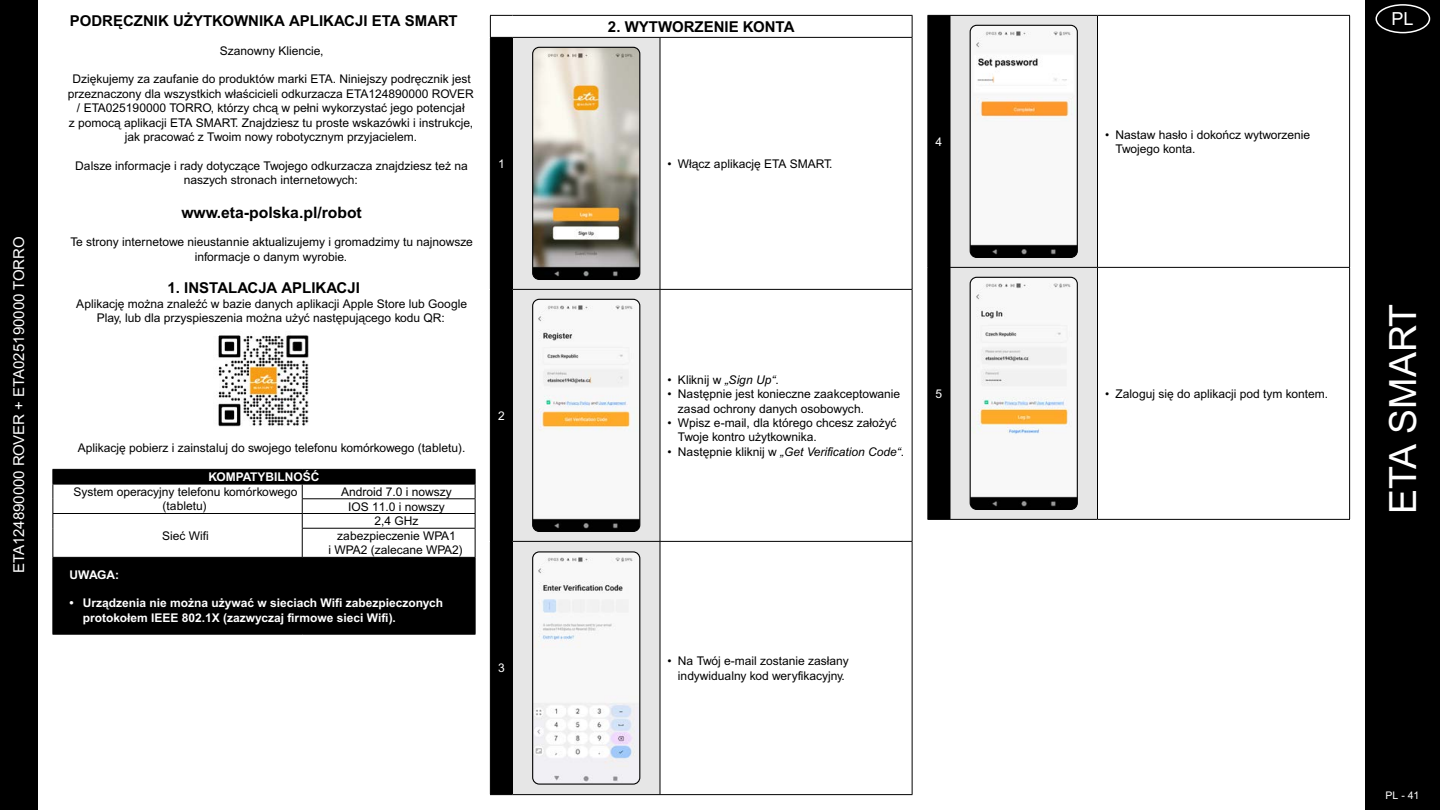
<style>
.page{position:relative;width:1440px;height:810px;background:#fff}
.page>*{position:absolute;margin:0;border:0;box-sizing:border-box;transform-origin:0 0}
.t1{font:37.5px "Arial MT Pro";color:#fff}
.t2{font:18px "Arial MT Pro";color:#fff}
.t3{font:700 15.75px "Arial MT Pro";color:#000}
.t4{font:700 15px "Arial MT Pro";color:#000}
.t5{font:15px "Arial MT Pro";color:#fff}
.t6{font:12px/14.4px "Arial MT Pro";color:#000;text-align:center}
.t7{font:700 12px/14.4px "Arial MT Pro";color:#fff}
.t8{font:italic 12px "Arial MT Pro";color:#000}
.t9{font:12px "Arial MT Pro";color:#fff}
.t10{font:10.5px "Arial MT Pro";color:#fff}
.s1{font-style:italic}
.s2{font-style:normal}
</style>
<div class="page">
<div style="left:1365px;top:0;width:75px;height:810px;background:#000"></div>
<div style="left:1376px;top:4px;width:54px;height:29px;border:2px solid #fff;border-radius:50%"></div>
<div style="left:0;top:0;width:38px;height:810px;background:#000"></div>
<img style="left:218px;top:335px;width:91px;height:92px">
<svg style="left:54px;top:470px;width:421px;height:164px;fill:#000"></svg>
<hr style="left:53px;top:469px;width:249px;height:1px;background:#000">
<hr style="left:302px;top:469px;width:174px;height:1px;background:#000">
<hr style="left:53px;top:484px;width:249px;height:1px;background:#000">
<hr style="left:302px;top:484px;width:174px;height:1px;background:#000">
<hr style="left:302px;top:498px;width:174px;height:1px;background:#000">
<hr style="left:53px;top:513px;width:249px;height:1px;background:#000">
<hr style="left:302px;top:513px;width:174px;height:1px;background:#000">
<svg style="left:53px;top:470px;width:1px;height:87px"></svg>
<hr style="left:302px;top:528px;width:174px;height:1px;background:#000">
<svg style="left:302px;top:484px;width:1px;height:73px"></svg>
<svg style="left:475px;top:470px;width:1px;height:87px"></svg>
<hr style="left:53px;top:557px;width:249px;height:1px;background:#000">
<hr style="left:53px;top:558px;width:1px;height:76px;background:#000">
<hr style="left:302px;top:557px;width:174px;height:1px;background:#000">
<hr style="left:475px;top:558px;width:1px;height:76px;background:#000">
<hr style="left:53px;top:634px;width:249px;height:1px;background:#000">
<hr style="left:302px;top:634px;width:174px;height:1px;background:#000">
<div style="left:513px;top:38px;width:147px;height:756px;background:#e6e6e6"></div>
<hr style="left:512px;top:15px;width:148px;height:1px;background:#000">
<hr style="left:660px;top:15px;width:253px;height:1px;background:#000">
<svg style="left:912px;top:16px;width:1px;height:21px"></svg>
<hr style="left:512px;top:37px;width:148px;height:1px;background:#000">
<hr style="left:512px;top:38px;width:1px;height:251px;background:#000">
<hr style="left:660px;top:37px;width:253px;height:1px;background:#000">
<hr style="left:660px;top:38px;width:1px;height:251px;background:#000">
<hr style="left:912px;top:38px;width:1px;height:251px;background:#000">
<hr style="left:512px;top:289px;width:148px;height:1px;background:#000">
<hr style="left:512px;top:290px;width:1px;height:251px;background:#000">
<hr style="left:660px;top:289px;width:253px;height:1px;background:#000">
<hr style="left:660px;top:290px;width:1px;height:251px;background:#000">
<hr style="left:912px;top:290px;width:1px;height:251px;background:#000">
<hr style="left:512px;top:541px;width:148px;height:1px;background:#000">
<hr style="left:512px;top:542px;width:1px;height:252px;background:#000">
<hr style="left:660px;top:541px;width:253px;height:1px;background:#000">
<hr style="left:660px;top:542px;width:1px;height:252px;background:#000">
<hr style="left:912px;top:542px;width:1px;height:252px;background:#000">
<svg style="left:490px;top:15px;width:22px;height:780px;background:#070707"></svg>
<hr style="left:512px;top:794px;width:148px;height:1px;background:#000">
<hr style="left:660px;top:794px;width:253px;height:1px;background:#000">
<img style="left:533px;top:47px;width:107px;height:232px">
<div style="left:532px;top:47px;width:108px;height:233px;border:1px solid #000;border-radius:7px"></div>
<img style="left:533px;top:299px;width:107px;height:232px">
<div style="left:532px;top:299px;width:108px;height:233px;border:1px solid #000;border-radius:7px"></div>
<img style="left:533px;top:552px;width:107px;height:232px">
<div style="left:532px;top:551px;width:108px;height:234px;border:1px solid #000;border-radius:7px"></div>
<div style="left:951px;top:16px;width:146px;height:503px;background:#e6e6e6"></div>
<hr style="left:950px;top:15px;width:148px;height:1px;background:#000">
<hr style="left:950px;top:16px;width:1px;height:251px;background:#000">
<hr style="left:1097px;top:15px;width:253px;height:1px;background:#000">
<hr style="left:1097px;top:16px;width:1px;height:251px;background:#000">
<hr style="left:1349px;top:16px;width:1px;height:251px;background:#000">
<hr style="left:950px;top:267px;width:148px;height:1px;background:#000">
<hr style="left:950px;top:268px;width:1px;height:251px;background:#000">
<hr style="left:1097px;top:267px;width:253px;height:1px;background:#000">
<hr style="left:1097px;top:268px;width:1px;height:251px;background:#000">
<hr style="left:1349px;top:268px;width:1px;height:251px;background:#000">
<div style="left:927px;top:15px;width:23px;height:505px;background:#000"></div>
<hr style="left:950px;top:519px;width:148px;height:1px;background:#000">
<hr style="left:1097px;top:519px;width:253px;height:1px;background:#000">
<img style="left:970px;top:25px;width:107px;height:232px">
<div style="left:970px;top:25px;width:108px;height:233px;border:1px solid #000;border-radius:7px"></div>
<img style="left:970px;top:277px;width:107px;height:232px">
<div style="left:970px;top:277px;width:108px;height:233px;border:1px solid #000;border-radius:7px"></div>
<p class="t5" style="left:10px;top:573px;width:338px;rotate:-90deg">ETA124890000 ROVER + ETA025190000 TORRO</p>
<p class="t4" style="left:70px;top:12px;width:390px">PODRĘCZNIK UŻYTKOWNIKA APLIKACJI ETA SMART</p>
<p class="t6" style="left:220px;top:44px;width:105px">Szanowny Kliencie,</p>
<p class="t6" style="left:68px;top:73px;width:407px">Dziękujemy za zaufanie do produktów marki ETA. Niniejszy podręcznik jest przeznaczony dla wszystkich właścicieli odkurzacza ETA124890000 ROVER / ETA025190000 TORRO, którzy chcą w pełni wykorzystać jego potencjał<br>z pomocą aplikacji ETA SMART. Znajdziesz tu proste wskazówki i instrukcje, jak pracować z Twoim nowy robotycznym przyjacielem.</p>
<p class="t6" style="left:75px;top:159px;width:394px">Dalsze informacje i rady dotyczące Twojego odkurzacza znajdziesz też na naszych stronach internetowych:</p>
<h3 class="t3" style="left:181px;top:203px;width:182px">www.eta-polska.pl/robot</h3>
<p class="t6" style="left:70px;top:236px;width:404px">Te strony internetowe nieustannie aktualizujemy i gromadzimy tu najnowsze informacje o danym wyrobie.</p>
<p class="t4" style="left:168px;top:279px;width:194px">1. INSTALACJA APLIKACJI</p>
<p class="t6" style="left:76px;top:297px;width:392px">Aplikację można znaleźć w bazie danych aplikacji Apple Store lub Google<br>Play, lub dla przyspieszenia można użyć następującego kodu QR:</p>
<p class="t6" style="left:78px;top:441px;width:389px">Aplikację pobierz i zainstaluj do swojego telefonu komórkowego (tabletu).</p>
<p class="t7" style="left:208px;top:470px;width:113px">KOMPATYBILNOŚĆ</p>
<p class="t6" style="left:73px;top:485px;width:226px">System operacyjny telefonu komórkowego (tabletu)</p>
<p class="t6" style="left:341px;top:485px;width:112px;line-height:14.7px">Android 7.0 i nowszy<br>IOS 11.0 i nowszy</p>
<p class="t6" style="left:162px;top:529px;width:48px">Sieć Wifi</p>
<p class="t6" style="left:329px;top:514px;width:136px">2,4 GHz<br>zabezpieczenie WPA1<br>i WPA2 (zalecane WPA2)</p>
<p class="t7" style="left:69px;top:568px;width:51px">UWAGA:</p>
<p class="t7" style="left:83px;top:596px;width:362px;text-indent:-14px">• Urządzenia nie można używać w sieciach Wifi zabezpieczonych protokołem IEEE 802.1X (zazwyczaj firmowe sieci Wifi).</p>
<p class="t4" style="left:608px;top:18px;width:188px">2. WYTWORZENIE KONTA</p>
<p class="t9" style="left:498px;top:157px;width:8px">1</p>
<p class="t6" style="left:667px;top:157px;width:166px">• Włącz aplikację ETA SMART.</p>
<p class="t9" style="left:498px;top:409px;width:8px">2</p>
<p class="t6" style="left:667px;top:373px;width:113px">• Kliknij w <span class="s1">„Sign Up“</span>.</p>
<p class="t6" style="left:678px;top:387px;width:224px;text-align:left;text-indent:-10px">• Następnie jest konieczne zaakceptowanie zasad ochrony danych osobowych.</p>
<p class="t6" style="left:678px;top:416px;width:220px;text-align:left;text-indent:-10px">• Wpisz e-mail, dla którego chcesz założyć<br>Twoje kontro użytkownika.</p>
<p class="t8" style="left:667px;top:445px;width:238px"><span class="s2">• Następnie kliknij w</span> „Get Verification Code“<span class="s2">.</span></p>
<p class="t9" style="left:498px;top:661px;width:8px">3</p>
<p class="t6" style="left:667px;top:654px;width:183px">• Na Twój e-mail zostanie zasłany indywidualny kod weryfikacyjny.</p>
<p class="t9" style="left:936px;top:135px;width:8px">4</p>
<p class="t6" style="left:1115px;top:128px;width:196px;text-align:left;text-indent:-10px">• Nastaw hasło i dokończ wytworzenie<br>Twojego konta.</p>
<p class="t9" style="left:936px;top:387px;width:8px">5</p>
<p class="t6" style="left:1105px;top:387px;width:225px">• Zaloguj się do aplikacji pod tym kontem.</p>
<h2 class="t2" style="left:1391px;top:9px;width:24px">PL</h2>
<h1 class="t1" style="left:1381px;top:514px;width:212px;rotate:-90deg">ETA SMART</h1>
<p class="t10" style="left:1386px;top:789px;width:35px">PL - 41</p>
</div>
